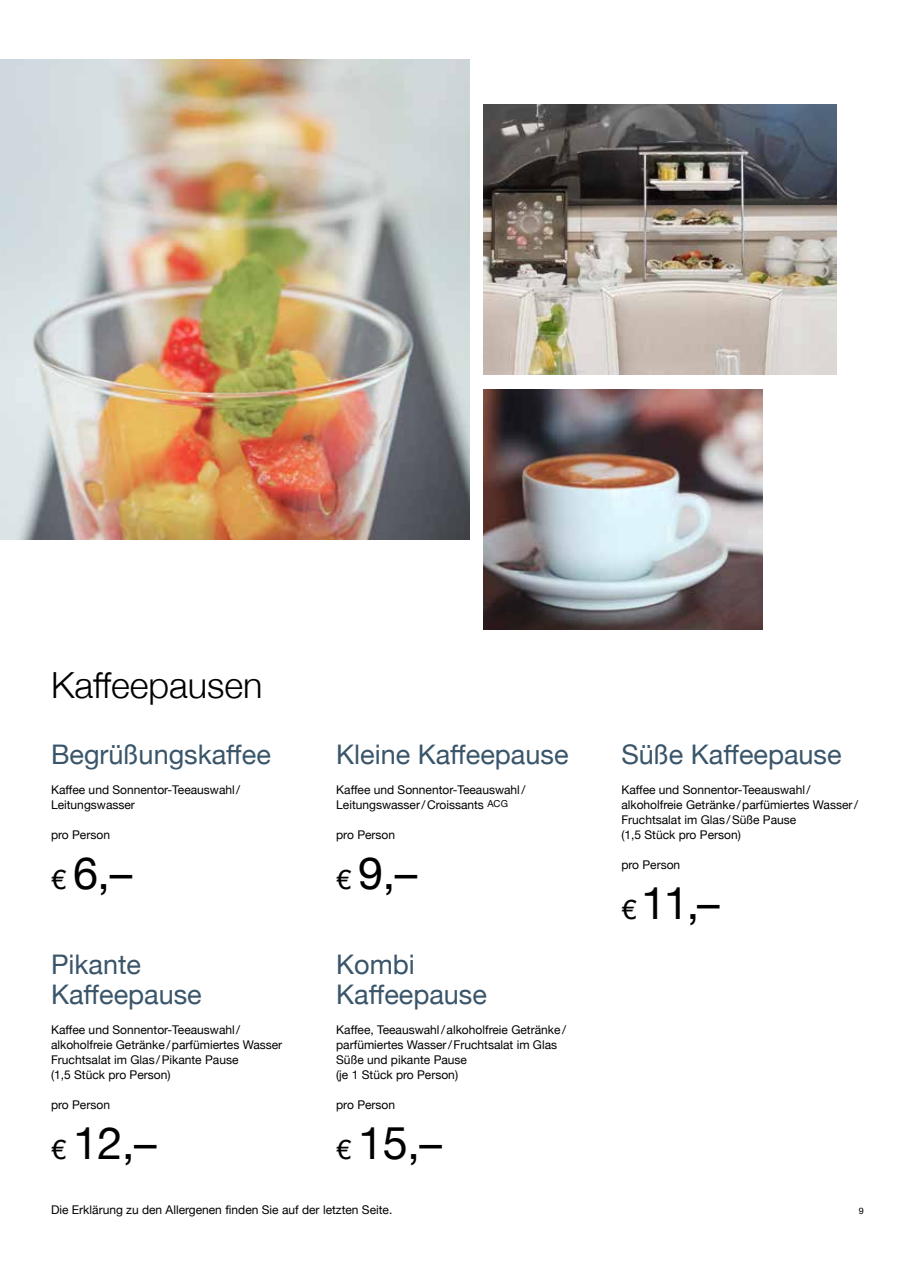
<style>
.page{position:relative;width:915px;height:1263px;background:#fff}
.page>*{position:absolute;margin:0;border:0;box-sizing:border-box;transform-origin:0 0}
.t1{font:45px "Helvetica Neue";color:#000}
.t2{font:300 36px "Helvetica Neue";color:#000}
.t3{font:27px/30px "Helvetica Neue";color:#3a556a}
.t4{font:12px/15px "Helvetica Neue";color:#000}
.t5{font:9px "Helvetica Neue";color:#000}
.s1{font-size:27px}
</style>
<div class="page">
<img style="left:0;top:59px;width:469px;height:480px">
<img style="left:483px;top:104px;width:353px;height:271px">
<img style="left:483px;top:389px;width:279px;height:240px">
<h2 class="t2" style="left:51px;top:656px;width:213px">Kaffeepausen</h2>
<h3 class="t3" style="left:51px;top:741px;width:221px">Begrüßungskaffee</h3>
<p class="t4" style="left:51px;top:783px;width:191px">Kaffee und Sonnentor-Teeauswahl/<br>Leitungswasser</p>
<p class="t4" style="left:51px;top:828px;width:60px">pro Person</p>
<h1 class="t1" style="left:51px;top:840px;width:83px"><span class="s1">€</span> 6,–</h1>
<h3 class="t3" style="left:51px;top:951px;width:152px">Pikante<br>Kaffeepause</h3>
<p class="t4" style="left:51px;top:1023px;width:233px">Kaffee und Sonnentor-Teeauswahl/ alkoholfreie Getränke/parfümiertes Wasser Fruchtsalat im Glas/Pikante Pause<br>(1,5 Stück pro Person)</p>
<p class="t4" style="left:51px;top:1098px;width:60px">pro Person</p>
<h1 class="t1" style="left:51px;top:1110px;width:107px"><span class="s1">€</span> 12,–</h1>
<h3 class="t3" style="left:336px;top:741px;width:234px">Kleine Kaffeepause</h3>
<p class="t4" style="left:336px;top:783px;width:191px">Kaffee und Sonnentor-Teeauswahl/<br>Leitungswasser/Croissants <sup>ACG</sup></p>
<p class="t4" style="left:336px;top:828px;width:60px">pro Person</p>
<h1 class="t1" style="left:336px;top:840px;width:83px"><span class="s1">€</span> 9,–</h1>
<h3 class="t3" style="left:336px;top:951px;width:152px">Kombi<br>Kaffeepause</h3>
<p class="t4" style="left:336px;top:1023px;width:231px">Kaffee, Teeauswahl/alkoholfreie Getränke/ parfümiertes Wasser/Fruchtsalat im Glas Süße und pikante Pause<br>(je 1 Stück pro Person)</p>
<p class="t4" style="left:336px;top:1098px;width:60px">pro Person</p>
<h1 class="t1" style="left:336px;top:1110px;width:107px"><span class="s1">€</span> 15,–</h1>
<p class="t4" style="left:51px;top:1203px;width:343px">Die Erklärung zu den Allergenen finden Sie auf der letzten Seite.</p>
<h3 class="t3" style="left:621px;top:741px;width:222px">Süße Kaffeepause</h3>
<p class="t4" style="left:621px;top:783px;width:238px">Kaffee und Sonnentor-Teeauswahl/ alkoholfreie Getränke/parfümiertes Wasser/ Fruchtsalat im Glas/Süße Pause<br>(1,5 Stück pro Person)</p>
<p class="t4" style="left:621px;top:858px;width:60px">pro Person</p>
<h1 class="t1" style="left:621px;top:870px;width:100px"><span class="s1">€</span> 11,–</h1>
<p class="t5" style="left:858px;top:1205px;width:7px">9</p>
</div>
